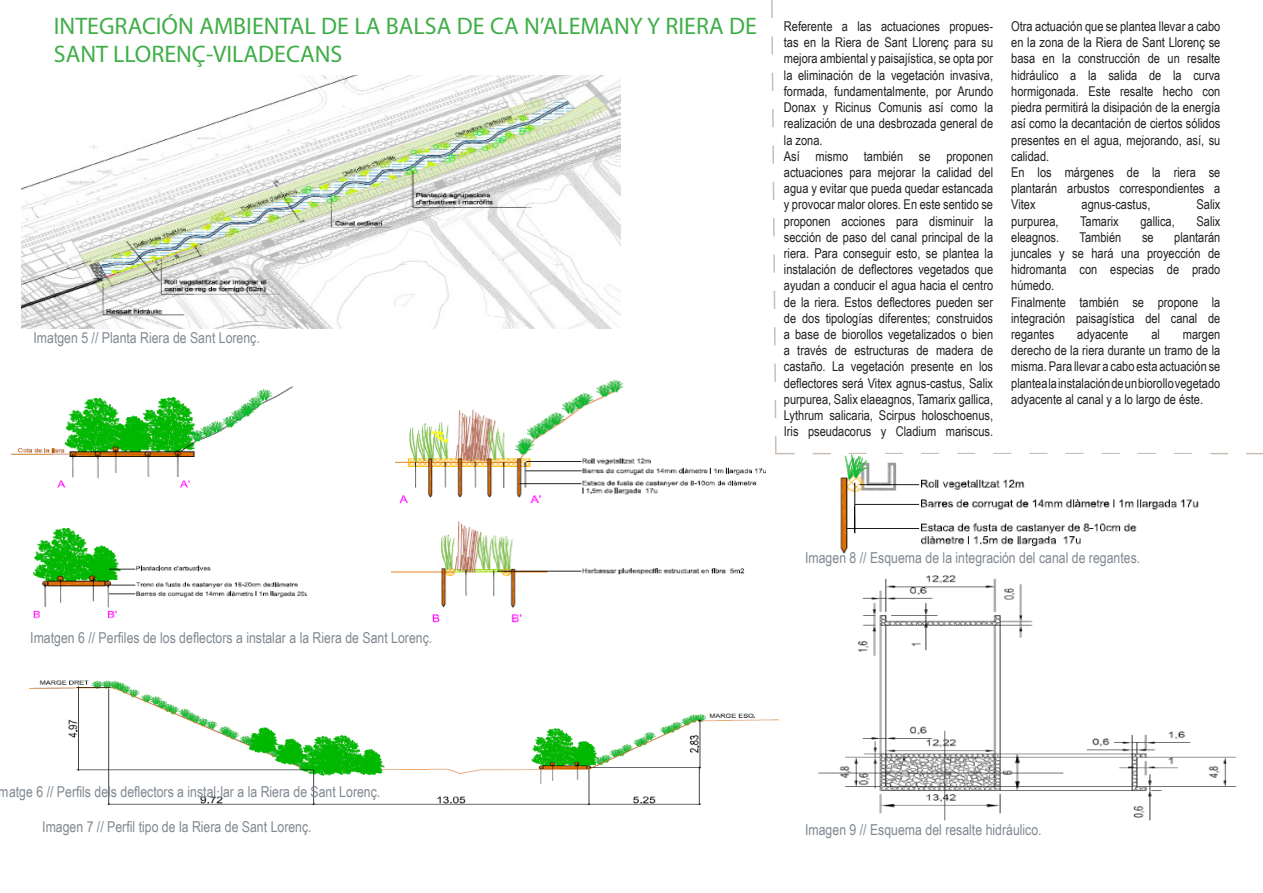
<style>
.page{position:relative;width:1263px;height:893px;background:#fff}
.page>*{position:absolute;margin:0;border:0;box-sizing:border-box;transform-origin:0 0}
.t1{font:24px/28.8px "Myriad Pro";color:#40ae49}
.t2{font:15px "Arial Narrow";color:#808890}
.t3{font:13.5px/16.2px "Arial Narrow";color:#231f20}
</style>
<div class="page">
<img style="left:818px;top:575px;width:419px;height:246px">
<img style="left:29px;top:680px;width:750px;height:126px">
<img style="left:840px;top:454px;width:359px;height:100px">
<img style="left:392px;top:379px;width:374px;height:244px">
<img style="left:21px;top:75px;width:600px;height:254px">
<img style="left:10px;top:386px;width:296px;height:233px">
<p class="t1" style="left:54px;top:11px;width:705px">INTEGRACIÓN AMBIENTAL DE LA BALSA DE CA N’ALEMANY Y RIERA DE<br>SANT LLORENÇ-VILADECANS</p>
<p class="t2" style="left:34px;top:326px;width:228px">Imatgen 5 // Planta Riera de Sant Lorenç.</p>
<p class="t3" style="left:784px;top:18px;width:211px">Referente a las actuaciones propues&shy;tas en la Riera de Sant Llorenç para su</p>
<p class="t3" style="left:784px;top:50px;width:211px">mejora ambiental y paisajística, se opta por la eliminación de la vegetación invasiva,</p>
<p class="t3" style="left:784px;top:83px;width:211px">formada, fundamentalmente, por Arundo<br>Donax y Ricinus Comunis así como la</p>
<p class="t3" style="left:784px;top:115px;width:211px">realización de una desbrozada general de la zona.</p>
<p class="t3" style="left:784px;top:147px;width:211px">Así mismo también se proponen</p>
<p class="t3" style="left:784px;top:164px;width:211px;text-align:justify">actuaciones para mejorar la calidad del agua y evitar que pueda quedar estancada y provocar malor olores. En este sentido se</p>
<p class="t3" style="left:784px;top:212px;width:211px">proponen acciones para disminuir la</p>
<p class="t3" style="left:784px;top:228px;width:211px;text-align:justify">sección de paso del canal principal de la riera. Para conseguir esto, se plantea la instalación de deflectores vegetados que ayudan a conducir el agua hacia el centro de la riera. Estos deflectores pueden ser de dos tipologías diferentes; construidos a base de biorollos vegetalizados o bien a través de estructuras de madera de castaño. La vegetación presente en los deflectores será Vitex agnus-castus, Salix purpurea, Salix elaeagnos, Tamarix gallica, Lythrum salicaria, Scirpus holoschoenus, Iris pseudacorus y Cladium mariscus.</p>
<p class="t3" style="left:1011px;top:18px;width:211px;text-align:justify">Otra actuación que se plantea llevar a cabo en la zona de la Riera de Sant Llorenç se basa en la construcción de un resalte</p>
<p class="t3" style="left:1011px;top:66px;width:211px">hidráulico a la salida de la curva</p>
<p class="t3" style="left:1011px;top:83px;width:211px">hormigonada. Este resalte hecho con</p>
<p class="t3" style="left:1011px;top:99px;width:211px;text-align:justify">piedra permitirá la disipación de la energía así como la decantación de ciertos sólidos presentes en el agua, mejorando, así, su calidad.</p>
<p class="t3" style="left:1011px;top:164px;width:211px">En los márgenes de la riera se</p>
<p class="t3" style="left:1011px;top:180px;width:211px">plantarán arbustos correspondientes a</p>
<p class="t3" style="left:1011px;top:196px;width:26px">Vitex</p>
<p class="t3" style="left:1081px;top:196px;width:70px">agnus-castus,</p>
<p class="t3" style="left:1196px;top:196px;width:25px">Salix</p>
<p class="t3" style="left:1011px;top:212px;width:49px">purpurea,</p>
<p class="t3" style="left:1080px;top:212px;width:40px">Tamarix</p>
<p class="t3" style="left:1140px;top:212px;width:36px">gallica,</p>
<p class="t3" style="left:1196px;top:212px;width:25px">Salix</p>
<p class="t3" style="left:1011px;top:228px;width:50px">eleagnos.</p>
<p class="t3" style="left:1079px;top:228px;width:43px">También</p>
<p class="t3" style="left:1142px;top:228px;width:13px">se</p>
<p class="t3" style="left:1174px;top:228px;width:48px">plantarán</p>
<p class="t3" style="left:1011px;top:245px;width:211px">juncales y se hará una proyección de</p>
<p class="t3" style="left:1011px;top:261px;width:211px">hidromanta con especias de prado</p>
<p class="t3" style="left:1011px;top:277px;width:45px">húmedo.</p>
<p class="t3" style="left:1011px;top:293px;width:211px">Finalmente también se propone la</p>
<p class="t3" style="left:1011px;top:309px;width:211px">integración paisagística del canal de</p>
<p class="t3" style="left:1011px;top:326px;width:45px">regantes</p>
<p class="t3" style="left:1077px;top:326px;width:53px">adyacente</p>
<p class="t3" style="left:1151px;top:326px;width:10px">al</p>
<p class="t3" style="left:1183px;top:326px;width:39px">margen</p>
<p class="t3" style="left:1011px;top:342px;width:211px">derecho de la riera durante un tramo de la</p>
<p class="t3" style="left:1011px;top:358px;width:211px">misma. Para llevar a cabo esta actuación se</p>
<p class="t3" style="left:1011px;top:374px;width:211px">plantea la instalación de un biorollo vegetado</p>
<p class="t3" style="left:1011px;top:390px;width:194px">adyacente al canal y a lo largo de éste.</p>
<p class="t2" style="left:30px;top:626px;width:404px">Imatgen 6 // Perfiles de los deflectors a instalar a la Riera de Sant Lorenç.</p>
<p class="t2" style="left:805px;top:547px;width:337px">Imagen 8 // Esquema de la integración del canal de regantes.</p>
<p class="t2" style="left:-1px;top:780px;width:383px">matge 6 // Perfils dels deflectors a instal·lar a la Riera de Sant Lorenç.</p>
<p class="t2" style="left:42px;top:816px;width:271px">Imagen 7 // Perfil tipo de la Riera de Sant Lorenç.</p>
<p class="t2" style="left:805px;top:819px;width:238px">Imagen 9 // Esquema del resalte hidráulico.</p>
</div>
